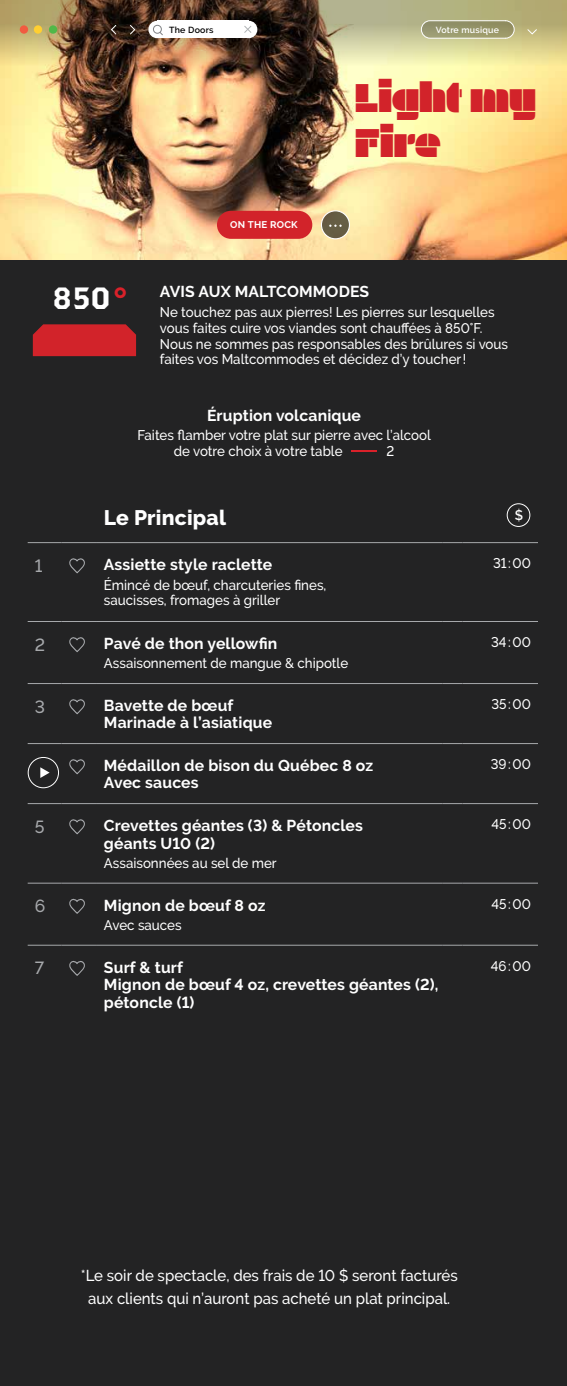
<style>
.page{position:relative;width:567px;height:1386px;background:#fff}
.page>*{position:absolute;margin:0;border:0;box-sizing:border-box;transform-origin:0 0}
.t1{font:39.9px/44.8px "Milka";color:#d2232a;scale:.95 1}
.t2{font:30.8px "Brothers";color:#fff}
.t3{font:800 21px "Raleway";letter-spacing:.01em;color:#fff}
.t4{font:500 17.5px "Raleway";color:#a7a9ac}
.t5{font:700 15.75px/17.5px "Raleway";letter-spacing:.01em;color:#fff}
.t6{font:500 15.75px/22.8px "Raleway";color:#fff;text-align:center;scale:.95 1}
.t7{font:500 14px/15.8px "Raleway";color:#fff;scale:.95 1}
.t8{font:600 14px "Raleway";color:#fff;scale:.95 1}
.t9{font:700 9.62px "Raleway";letter-spacing:.025em;color:#fff}
.t10{font:600 8.75px "Raleway";letter-spacing:.025em;color:#fff}
.t11{font:600 8.75px "Raleway";letter-spacing:.025em;color:#000}
.s1{font-family:"Gotham";font-weight:900;color:#da212a}
.s2{font-size:17.5px;color:#da212a}
</style>
<div class="page">
<img style="left:0;top:75px;width:567px;height:185px">
<img style="left:0;top:0;width:567px;height:75px">
<div style="left:217px;top:211px;width:95px;height:28px;background:#d2232a;border-radius:14px"></div>
<svg style="left:321px;top:211px;width:28px;height:28px"></svg>
<div style="left:321px;top:210px;width:29px;height:29px;border:1px solid #fff;border-radius:50%"></div>
<svg style="left:329px;top:225px;width:13px;height:2px"></svg>
<div style="left:157px;top:21px;width:92px;height:17px;background:#fff"></div>
<div style="left:148px;top:21px;width:18px;height:17px;background:#fff;border-radius:50%"></div>
<div style="left:240px;top:21px;width:17px;height:17px;background:#fff;border-radius:50%"></div>
<div style="left:153px;top:25px;width:9px;height:9px;border:1px solid #808285;border-radius:50%"></div>
<svg style="left:244px;top:26px;width:8px;height:7px"></svg>
<svg style="left:111px;top:25px;width:6px;height:10px"></svg>
<svg style="left:130px;top:25px;width:5px;height:10px"></svg>
<div style="left:421px;top:21px;width:93px;height:17px;background:#97966a;border-radius:9px"></div>
<div style="left:421px;top:20px;width:94px;height:19px;border:1px solid #fff;border-radius:9px"></div>
<svg style="left:527px;top:29px;width:10px;height:6px"></svg>
<div style="left:20px;top:25px;width:8px;height:9px;background:#f15b40;border-radius:50%"></div>
<div style="left:34px;top:25px;width:8px;height:9px;background:#ffcf31;border-radius:50%"></div>
<div style="left:49px;top:25px;width:8px;height:9px;background:#50b848;border-radius:50%"></div>
<div style="left:0;top:260px;width:567px;height:1126px;background:#232324"></div>
<div style="left:33px;top:324px;width:103px;height:32px;background:#d2232a"></div>
<hr style="left:28px;top:542px;width:34px;height:1px;background:#a7a9ac">
<hr style="left:62px;top:542px;width:35px;height:1px;background:#a7a9ac">
<hr style="left:97px;top:542px;width:345px;height:1px;background:#a7a9ac">
<svg style="left:442px;top:542px;width:20px;height:1px"></svg>
<hr style="left:462px;top:542px;width:76px;height:1px;background:#a7a9ac">
<hr style="left:28px;top:621px;width:34px;height:1px;background:#a7a9ac">
<hr style="left:62px;top:621px;width:35px;height:1px;background:#a7a9ac">
<hr style="left:97px;top:621px;width:345px;height:1px;background:#a7a9ac">
<svg style="left:442px;top:621px;width:20px;height:1px"></svg>
<hr style="left:462px;top:621px;width:76px;height:1px;background:#a7a9ac">
<hr style="left:28px;top:683px;width:34px;height:1px;background:#a7a9ac">
<hr style="left:62px;top:683px;width:35px;height:1px;background:#a7a9ac">
<hr style="left:97px;top:683px;width:345px;height:1px;background:#a7a9ac">
<svg style="left:442px;top:683px;width:20px;height:1px"></svg>
<hr style="left:462px;top:683px;width:76px;height:1px;background:#a7a9ac">
<hr style="left:28px;top:743px;width:34px;height:1px;background:#a7a9ac">
<hr style="left:62px;top:743px;width:35px;height:1px;background:#a7a9ac">
<hr style="left:97px;top:743px;width:345px;height:1px;background:#a7a9ac">
<svg style="left:442px;top:743px;width:20px;height:1px"></svg>
<hr style="left:462px;top:743px;width:76px;height:1px;background:#a7a9ac">
<hr style="left:28px;top:803px;width:34px;height:1px;background:#a7a9ac">
<hr style="left:62px;top:803px;width:35px;height:1px;background:#a7a9ac">
<hr style="left:97px;top:803px;width:345px;height:1px;background:#a7a9ac">
<svg style="left:442px;top:803px;width:20px;height:1px"></svg>
<hr style="left:462px;top:803px;width:76px;height:1px;background:#a7a9ac">
<hr style="left:28px;top:883px;width:34px;height:1px;background:#a7a9ac">
<hr style="left:62px;top:883px;width:35px;height:1px;background:#a7a9ac">
<hr style="left:97px;top:883px;width:345px;height:1px;background:#a7a9ac">
<svg style="left:442px;top:883px;width:20px;height:1px"></svg>
<hr style="left:462px;top:883px;width:76px;height:1px;background:#a7a9ac">
<hr style="left:28px;top:945px;width:34px;height:1px;background:#a7a9ac">
<hr style="left:62px;top:945px;width:35px;height:1px;background:#a7a9ac">
<hr style="left:97px;top:945px;width:345px;height:1px;background:#a7a9ac">
<svg style="left:442px;top:945px;width:20px;height:1px"></svg>
<hr style="left:462px;top:945px;width:76px;height:1px;background:#a7a9ac">
<div style="left:507px;top:503px;width:23px;height:24px;border:1px solid #fff;border-radius:50%"></div>
<svg style="left:69px;top:558px;width:16px;height:16px"></svg>
<svg style="left:69px;top:637px;width:16px;height:16px"></svg>
<svg style="left:69px;top:699px;width:16px;height:16px"></svg>
<svg style="left:69px;top:759px;width:16px;height:16px"></svg>
<div style="left:28px;top:757px;width:31px;height:31px;border:1px solid #fff;border-radius:50%"></div>
<svg style="left:40px;top:767px;width:10px;height:11px"></svg>
<svg style="left:69px;top:819px;width:16px;height:16px"></svg>
<svg style="left:69px;top:898px;width:16px;height:16px"></svg>
<svg style="left:69px;top:961px;width:16px;height:15px"></svg>
<p class="t11" style="left:169px;top:25px;width:46px">The Doors</p>
<p class="t10" style="left:436px;top:25px;width:65px">Votre musique</p>
<h1 class="t1" style="left:355px;top:71px;width:192px">Light my<br>Fire</h1>
<p class="t9" style="left:230px;top:220px;width:69px">ON THE ROCK</p>
<h2 class="t2" style="left:52px;top:279px;width:77px">85O<span class="s1">°</span></h2>
<p class="t5" style="left:160px;top:283px;width:211px">AVIS AUX MALTCOMMODES</p>
<p class="t7" style="left:160px;top:304px;width:368px">Ne touchez pas aux pierres! Les pierres sur lesquelles vous faites cuire vos viandes sont chauffées à 850°F.<br>Nous ne sommes pas responsables des brûlures si vous faites vos Maltcommodes et décidez d’y toucher!</p>
<p class="t5" style="left:207px;top:407px;width:155px">Éruption volcanique</p>
<p class="t7" style="left:138px;top:428px;width:310px;text-align:center">Faites flamber votre plat sur pierre avec l’alcool de votre choix à votre table <span class="s2">-</span> 2</p>
<h3 class="t3" style="left:104px;top:506px;width:124px">Le Principal</h3>
<p class="t8" style="left:515px;top:507px;width:10px">$</p>
<p class="t4" style="left:35px;top:555px;width:9px">1</p>
<p class="t5" style="left:104px;top:556px;width:170px">Assiette style raclette</p>
<p class="t7" style="left:104px;top:577px;width:236px">Émincé de bœuf, charcuteries fines, saucisses, fromages à griller</p>
<p class="t4" style="left:35px;top:634px;width:12px">2</p>
<p class="t5" style="left:104px;top:635px;width:175px">Pavé de thon yellowfin</p>
<p class="t7" style="left:104px;top:656px;width:259px">Assaisonnement de mangue &amp; chipotle</p>
<p class="t7" style="left:493px;top:556px;width:41px">31:00</p>
<p class="t7" style="left:491px;top:634px;width:43px">34:00</p>
<p class="t4" style="left:35px;top:696px;width:12px">3</p>
<p class="t5" style="left:104px;top:697px;width:170px">Bavette de bœuf<br>Marinade à l’asiatique</p>
<p class="t7" style="left:491px;top:697px;width:43px">35:00</p>
<p class="t5" style="left:104px;top:757px;width:271px">Médaillon de bison du Québec 8 oz<br>Avec sauces</p>
<p class="t7" style="left:491px;top:757px;width:44px">39:00</p>
<p class="t4" style="left:35px;top:816px;width:11px">5</p>
<p class="t5" style="left:104px;top:817px;width:261px">Crevettes géantes (3) &amp; Pétoncles géants U10 (2)</p>
<p class="t7" style="left:104px;top:855px;width:183px">Assaisonnées au sel de mer</p>
<p class="t7" style="left:492px;top:817px;width:43px">45:00</p>
<p class="t4" style="left:35px;top:896px;width:12px">6</p>
<p class="t5" style="left:104px;top:896px;width:163px">Mignon de bœuf 8 oz</p>
<p class="t7" style="left:104px;top:917px;width:83px">Avec sauces</p>
<p class="t7" style="left:492px;top:896px;width:43px">45:00</p>
<p class="t4" style="left:35px;top:958px;width:11px">7</p>
<p class="t5" style="left:104px;top:958px;width:336px">Surf &amp; turf<br>Mignon de bœuf 4 oz, crevettes géantes (2), pétoncle (1)</p>
<p class="t7" style="left:491px;top:958px;width:44px">46:00</p>
<p class="t6" style="left:81px;top:1264px;width:398px">*Le soir de spectacle, des frais de 10 $ seront facturés aux clients qui n’auront pas acheté un plat principal.</p>
</div>
